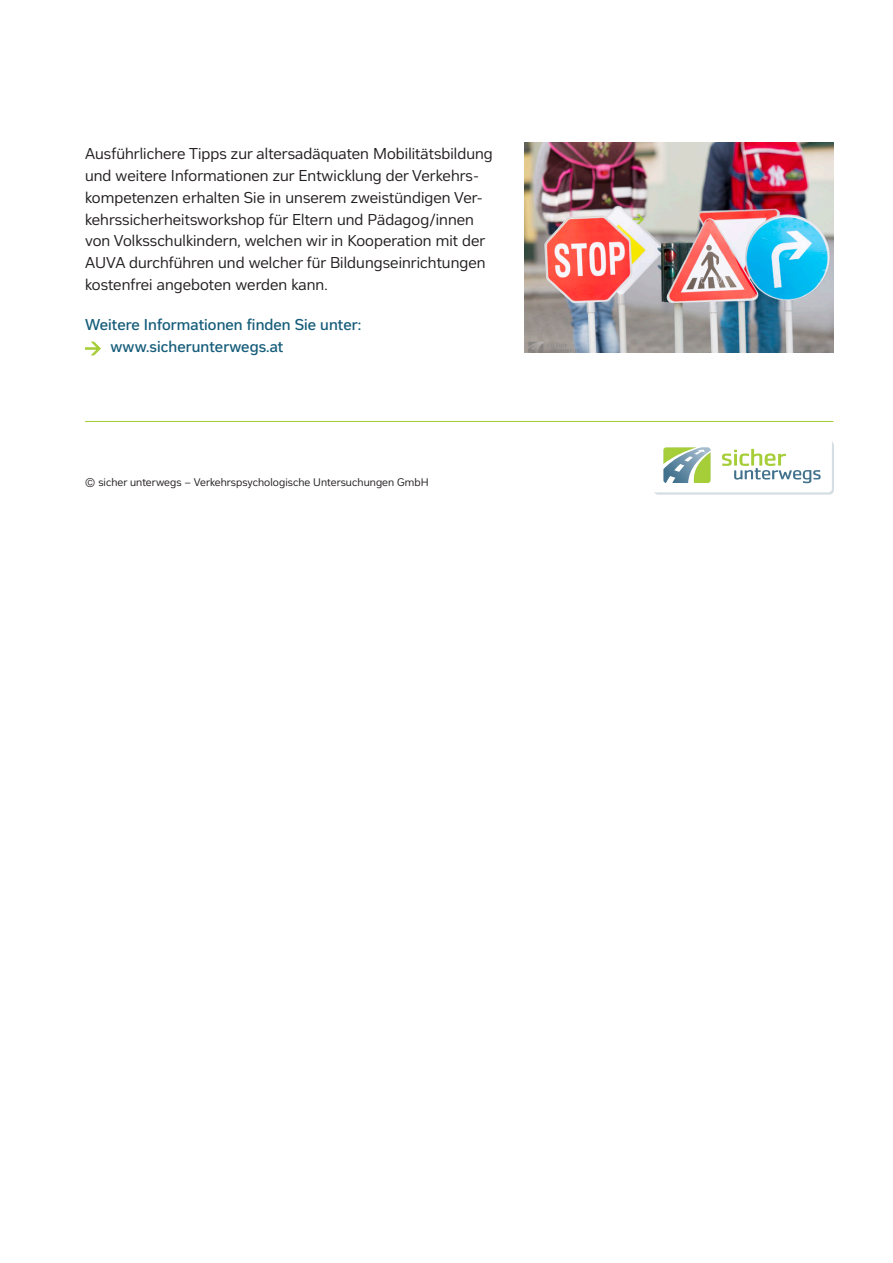
<style>
.page{position:relative;width:893px;height:1263px;background:#fff}
.page>*{position:absolute;margin:0;border:0;box-sizing:border-box;transform-origin:0 0}
.t1{font:15px/21.8px "Innova Alt";letter-spacing:.005em;color:#231f20}
.t2{font:500 15px/22.5px "Innova Alt";letter-spacing:.005em;color:#165d7a}
.t3{font:10.5px "Innova Alt";letter-spacing:.005em;color:#231f20}
.s1{font-size:12px}
</style>
<div class="page">
<img style="left:524px;top:142px;width:309px;height:210px">
<svg style="left:632px;top:214px;width:13px;height:11px"></svg>
<svg style="left:85px;top:341px;width:16px;height:15px"></svg>
<svg style="left:654px;top:442px;width:180px;height:53px"></svg>
<hr style="left:85px;top:421px;width:748px;height:1px;background:#a6ce39">
<p class="t1" style="left:85px;top:143px;width:409px">Ausführlichere Tipps zur altersadäquaten Mobilitätsbildung und weitere Informationen zur Entwicklung der Verkehrs&shy;kompetenzen erhalten Sie in unserem zweistündigen Ver&shy;kehrssicherheitsworkshop für Eltern und Pädagog/innen von Volksschulkindern, welchen wir in Kooperation mit der AUVA durchführen und welcher für Bildungseinrichtungen kostenfrei angeboten werden kann.</p>
<p class="t2" style="left:111px;top:313px;width:252px;text-indent:-26px">Weitere Informationen finden Sie unter: www.sicherunterwegs.at</p>
<p class="t3" style="left:85px;top:475px;width:345px"><span class="s1">©</span> sicher unterwegs – Verkehrspsychologische Untersuchungen GmbH</p>
</div>
